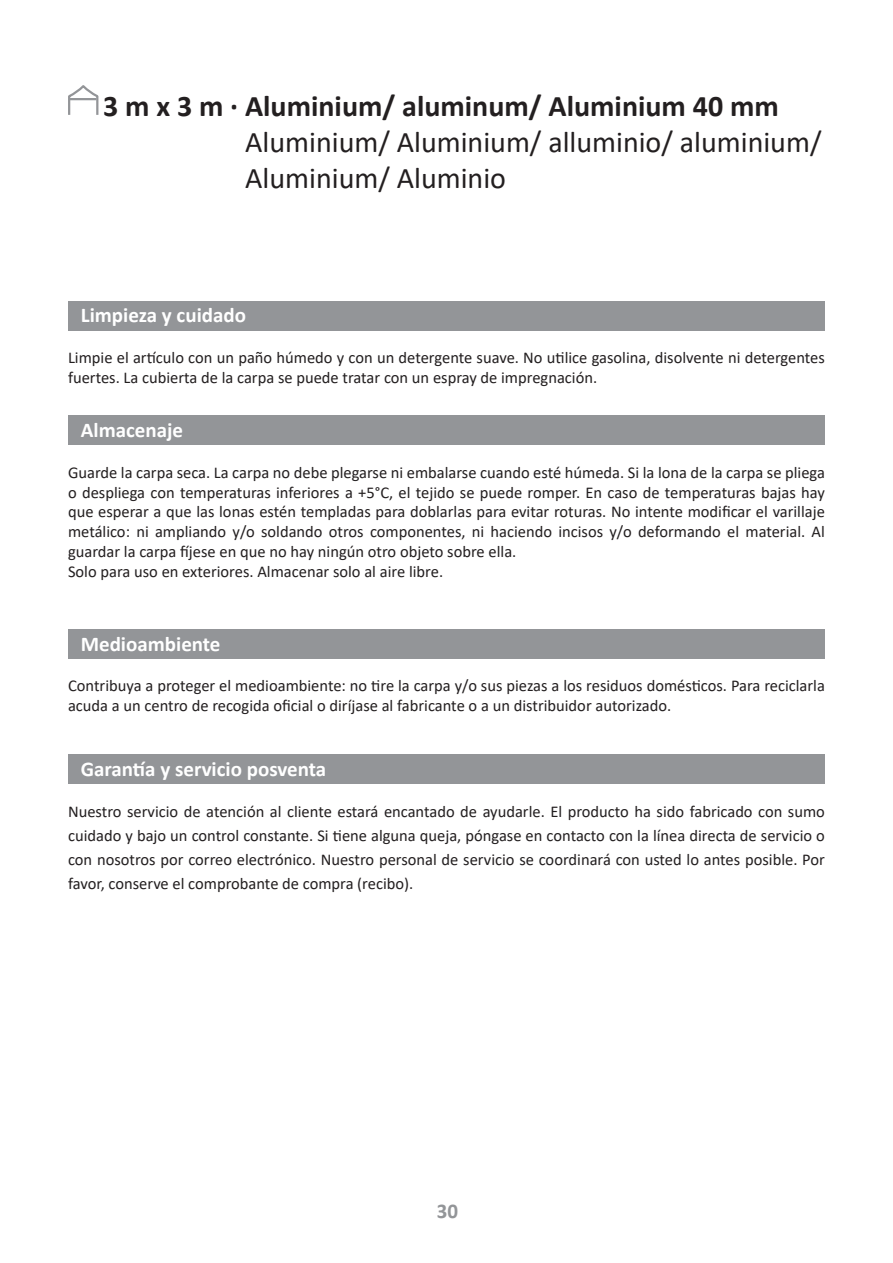
<style>
.page{position:relative;width:893px;height:1263px;background:#fff}
.page>*{position:absolute;margin:0;border:0;box-sizing:border-box;transform-origin:0 0}
.t1{font:30px/36px "Calibri";color:#231f20}
.t2{font:700 30px "Calibri";color:#231f20}
.t3{font:700 21px "Calibri";color:#fff}
.t4{font:700 21px "Calibri";color:#939598}
.t5{font:16.5px/19.8px "Calibri";color:#231f20}
</style>
<div class="page">
<svg style="left:68px;top:85px;width:31px;height:30px"></svg>
<hr style="left:70px;top:98px;width:26px;height:2px;background:#939598">
<div style="left:68px;top:301px;width:757px;height:29px;background:#939598"></div>
<div style="left:68px;top:415px;width:757px;height:30px;background:#939598"></div>
<div style="left:68px;top:629px;width:757px;height:30px;background:#939598"></div>
<div style="left:68px;top:754px;width:757px;height:30px;background:#939598"></div>
<h1 class="t2" style="left:103px;top:85px;width:677px">3 m x 3 m · Aluminium/ aluminum/ Aluminium 40 mm</h1>
<h1 class="t1" style="left:245px;top:123px;width:578px">Aluminium/ Aluminium/ alluminio/ aluminium/<br>Aluminium/ Aluminio</h1>
<p class="t3" style="left:81px;top:301px;width:167px">Limpieza y cuidado</p>
<p class="t5" style="left:68px;top:347px;width:758px">Limpie el artículo con un paño húmedo y con un detergente suave. No utilice gasolina, disolvente ni detergentes fuertes. La cubierta de la carpa se puede tratar con un espray de impregnación.</p>
<p class="t3" style="left:81px;top:415px;width:104px">Almacenaje</p>
<p class="t5" style="left:68px;top:462px;width:758px">Guarde la carpa seca. La carpa no debe plegarse ni embalarse cuando esté húmeda. Si la lona de la carpa se pliega o despliega con temperaturas inferiores a +5°C, el tejido se puede romper. En caso de temperaturas bajas hay que esperar a que las lonas estén templadas para doblarlas para evitar roturas. No intente modificar el varillaje metálico: ni ampliando y/o soldando otros componentes, ni haciendo incisos y/o deformando el material. Al guardar la carpa fíjese en que no hay ningún otro objeto sobre ella.<br>Solo para uso en exteriores. Almacenar solo al aire libre.</p>
<p class="t3" style="left:81px;top:629px;width:141px">Medioambiente</p>
<p class="t5" style="left:68px;top:675px;width:758px">Contribuya a proteger el medioambiente: no tire la carpa y/o sus piezas a los residuos domésticos. Para reciclarla acuda a un centro de recogida oficial o diríjase al fabricante o a un distribuidor autorizado.</p>
<p class="t3" style="left:81px;top:754px;width:247px">Garantía y servicio posventa</p>
<p class="t5" style="left:68px;top:799px;width:758px;line-height:24px;text-align:justify">Nuestro servicio de atención al cliente estará encantado de ayudarle. El producto ha sido fabricado con sumo cuidado y bajo un control constante. Si tiene alguna queja, póngase en contacto con la línea directa de servicio o con nosotros por correo electrónico. Nuestro personal de servicio se coordinará con usted lo antes posible. Por favor, conserve el comprobante de compra (recibo).</p>
<p class="t4" style="left:437px;top:1196px;width:23px">30</p>
</div>
